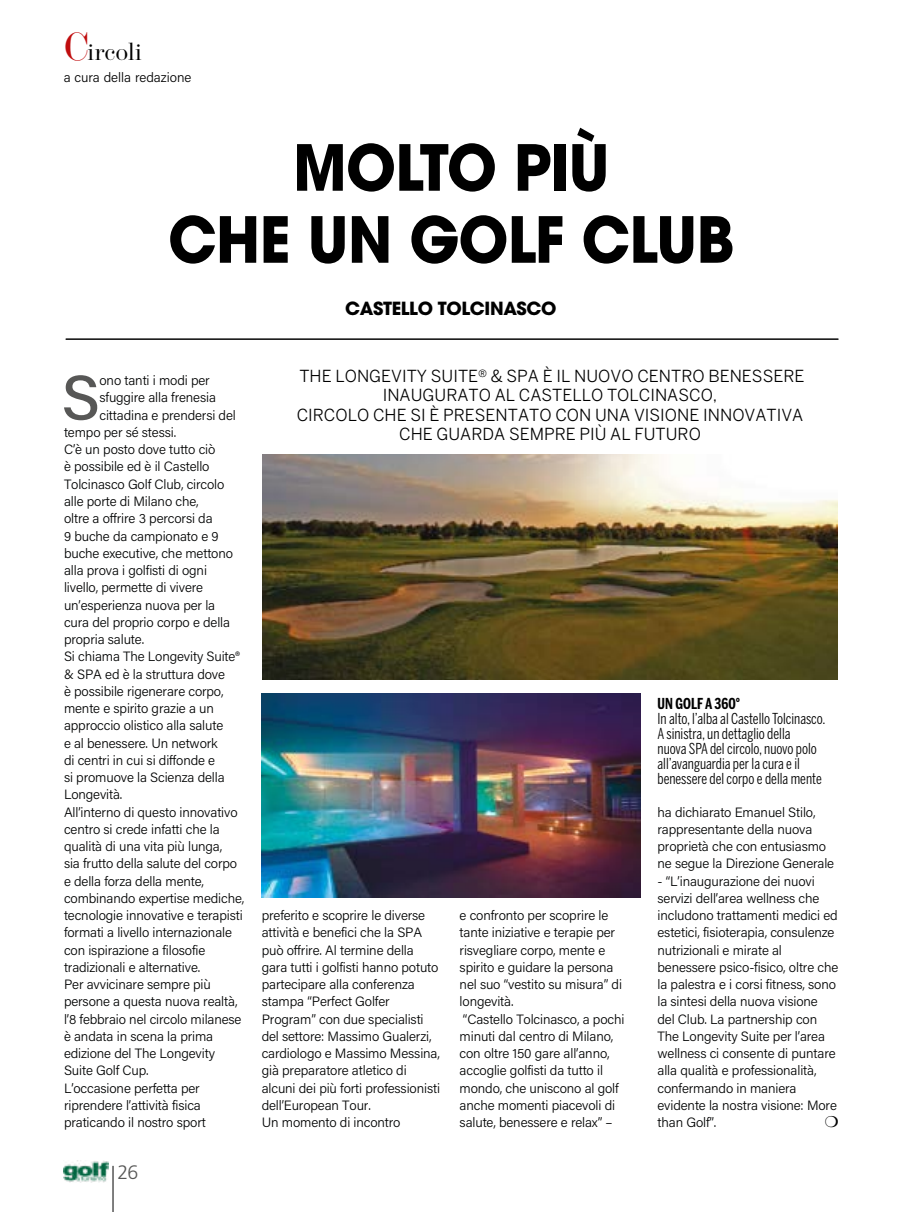
<style>
.page{position:relative;width:915px;height:1212px;background:#fff}
.page>*{position:absolute;margin:0;border:0;box-sizing:border-box;transform-origin:0 0}
.t1{font:500 63.15px "Acumin Pro";color:#575756}
.t2{font:700 63px/72px "ITC Avant Garde Pro";letter-spacing:-.015em;color:#000;text-align:center;scale:.93 1}
.t3{font:25.5px "Modern MT Pro Display";letter-spacing:.02em;color:#000}
.t4{font:300 19.5px "Frutiger";color:#575756}
.t5{font:700 18px "ITC Avant Garde Pro";letter-spacing:-.02em;color:#000}
.t6{font:16.5px/19.5px "Benton Sans";color:#000;text-align:center}
.t7{font:15px/15px "Benton Sans Compressed";color:#000}
.t8{font:700 15px "Benton Sans Compressed";color:#000}
.t9{font:300 13.5px/17.2px "Acumin Pro";letter-spacing:-.01em;color:#010202}
.t10{font:300 13.5px "Acumin Pro";color:#000}
.s1{font-size:40.5px;color:#c00d0e}
</style>
<div class="page">
<hr style="left:113px;top:1166px;width:1px;height:46px;background:#000">
<img style="left:64px;top:1160px;width:45px;height:23px">
<img style="left:263px;top:454px;width:574px;height:225px">
<hr style="left:66px;top:339px;width:772px;height:1px;background:#000">
<img style="left:261px;top:693px;width:379px;height:204px">
<h3 class="t3" style="left:64px;top:36px;width:79px"><span class="s1">C</span>ircoli</h3>
<p class="t10" style="left:64px;top:68px;width:129px">a cura della redazione</p>
<h2 class="t2" style="left:168px;top:131px;width:610px">MOLTO PIÙ<br>CHE UN GOLF CLUB</h2>
<h3 class="t5" style="left:345px;top:297px;width:213px">CASTELLO TOLCINASCO</h3>
<h1 class="t1" style="left:61px;top:354px;width:40px">S</h1>
<p class="t9" style="left:99px;top:371px;width:112px">ono tanti i modi per</p>
<p class="t9" style="left:99px;top:389px;width:118px">sfuggire alla frenesia</p>
<p class="t9" style="left:99px;top:406px;width:138px">cittadina e prendersi del</p>
<p class="t9" style="left:64px;top:423px;width:114px">tempo per sé stessi.</p>
<p class="t9" style="left:64px;top:440px;width:153px">C’è un posto dove tutto ciò</p>
<p class="t9" style="left:64px;top:458px;width:147px">è possibile ed è il Castello</p>
<p class="t9" style="left:64px;top:475px;width:162px">Tolcinasco Golf Club, circolo</p>
<p class="t9" style="left:64px;top:492px;width:136px">alle porte di Milano che,</p>
<p class="t9" style="left:64px;top:509px;width:150px">oltre a offrire 3 percorsi da</p>
<p class="t9" style="left:64px;top:527px;width:156px">9 buche da campionato e 9</p>
<p class="t9" style="left:64px;top:544px;width:170px">buche executive, che mettono</p>
<p class="t9" style="left:64px;top:561px;width:144px">alla prova i golfisti di ogni</p>
<p class="t9" style="left:64px;top:578px;width:141px">livello, permette di vivere</p>
<p class="t9" style="left:64px;top:596px;width:153px">un’esperienza nuova per la</p>
<p class="t9" style="left:64px;top:613px;width:167px">cura del proprio corpo e della</p>
<p class="t9" style="left:64px;top:630px;width:82px">propria salute.</p>
<p class="t9" style="left:64px;top:647px;width:177px">Si chiama The Longevity Suite®</p>
<p class="t9" style="left:64px;top:665px;width:162px">&amp; SPA ed è la struttura dove</p>
<p class="t9" style="left:64px;top:682px;width:161px">è possibile rigenerare corpo,</p>
<p class="t9" style="left:64px;top:699px;width:151px">mente e spirito grazie a un</p>
<p class="t9" style="left:64px;top:716px;width:161px">approccio olistico alla salute</p>
<p class="t9" style="left:64px;top:734px;width:155px">e al benessere. Un network</p>
<p class="t9" style="left:64px;top:751px;width:153px">di centri in cui si diffonde e</p>
<p class="t9" style="left:64px;top:768px;width:162px">si promuove la Scienza della</p>
<p class="t9" style="left:64px;top:785px;width:60px">Longevità.</p>
<p class="t9" style="left:64px;top:803px;width:175px">All’interno di questo innovativo</p>
<p class="t9" style="left:64px;top:820px;width:157px">centro si crede infatti che la</p>
<p class="t9" style="left:64px;top:837px;width:160px">qualità di una vita più lunga,</p>
<p class="t9" style="left:64px;top:854px;width:174px">sia frutto della salute del corpo</p>
<p class="t9" style="left:64px;top:872px;width:141px">e della forza della mente,</p>
<p class="t9" style="left:64px;top:889px;width:182px">combinando expertise mediche,</p>
<p class="t9" style="left:64px;top:906px;width:180px">tecnologie innovative e terapisti</p>
<p class="t9" style="left:64px;top:923px;width:169px">formati a livello internazionale</p>
<p class="t9" style="left:64px;top:941px;width:143px">con ispirazione a filosofie</p>
<p class="t9" style="left:64px;top:958px;width:138px">tradizionali e alternative.</p>
<p class="t9" style="left:64px;top:975px;width:148px">Per avvicinare sempre più</p>
<p class="t9" style="left:64px;top:992px;width:175px">persone a questa nuova realtà,</p>
<p class="t9" style="left:64px;top:1010px;width:179px">l’8 febbraio nel circolo milanese</p>
<p class="t9" style="left:64px;top:1027px;width:151px">è andata in scena la prima</p>
<p class="t9" style="left:64px;top:1044px;width:152px">edizione del The Longevity</p>
<p class="t9" style="left:64px;top:1061px;width:86px">Suite Golf Cup.</p>
<p class="t9" style="left:64px;top:1079px;width:137px">L’occasione perfetta per</p>
<p class="t9" style="left:64px;top:1096px;width:138px">riprendere l’attività fisica</p>
<p class="t9" style="left:64px;top:1113px;width:143px">praticando il nostro sport</p>
<h3 class="t4" style="left:117px;top:1161px;width:22px">26</h3>
<p class="t6" style="left:296px;top:366px;width:509px">THE LONGEVITY SUITE® &amp; SPA È IL NUOVO CENTRO BENESSERE INAUGURATO AL CASTELLO TOLCINASCO,<br>CIRCOLO CHE SI È PRESENTATO CON UNA VISIONE INNOVATIVA CHE GUARDA SEMPRE PIÙ AL FUTURO</p>
<p class="t9" style="left:261px;top:906px;width:180px">preferito e scoprire le diverse attività e benefici che la SPA può offrire. Al termine della gara tutti i golfisti hanno potuto partecipare alla conferenza stampa “Perfect Golfer<br>Program” con due specialisti del settore: Massimo Gualerzi, cardiologo e Massimo Messina, già preparatore atletico di alcuni dei più forti professionisti dell’European Tour.<br>Un momento di incontro</p>
<p class="t9" style="left:459px;top:906px;width:166px">e confronto per scoprire le tante iniziative e terapie per risvegliare corpo, mente e spirito e guidare la persona nel suo “vestito su misura” di longevità.<br>“Castello Tolcinasco, a pochi minuti dal centro di Milano, con oltre 150 gare all’anno, accoglie golfisti da tutto il mondo, che uniscono al golf anche momenti piacevoli di salute, benessere e relax” –</p>
<p class="t8" style="left:657px;top:694px;width:84px">UN GOLF A 360°</p>
<p class="t7" style="left:657px;top:711px;width:169px">In alto, l’alba al Castello Tolcinasco.<br>A sinistra, un dettaglio della<br>nuova SPA del circolo, nuovo polo all’avanguardia per la cura e il benessere del corpo e della mente</p>
<p class="t9" style="left:657px;top:803px;width:178px">ha dichiarato Emanuel Stilo, rappresentante della nuova proprietà che con entusiasmo ne segue la Direzione Generale</p>
<p class="t9" style="left:657px;top:872px;width:182px">- “L’inaugurazione dei nuovi servizi dell’area wellness che includono trattamenti medici ed estetici, fisioterapia, consulenze nutrizionali e mirate al benessere psico-fisico, oltre che la palestra e i corsi fitness, sono la sintesi della nuova visione del Club. La partnership con<br>The Longevity Suite per l’area wellness ci consente di puntare alla qualità e professionalità, confermando in maniera evidente la nostra visione: More than Golf”.</p>
</div>
